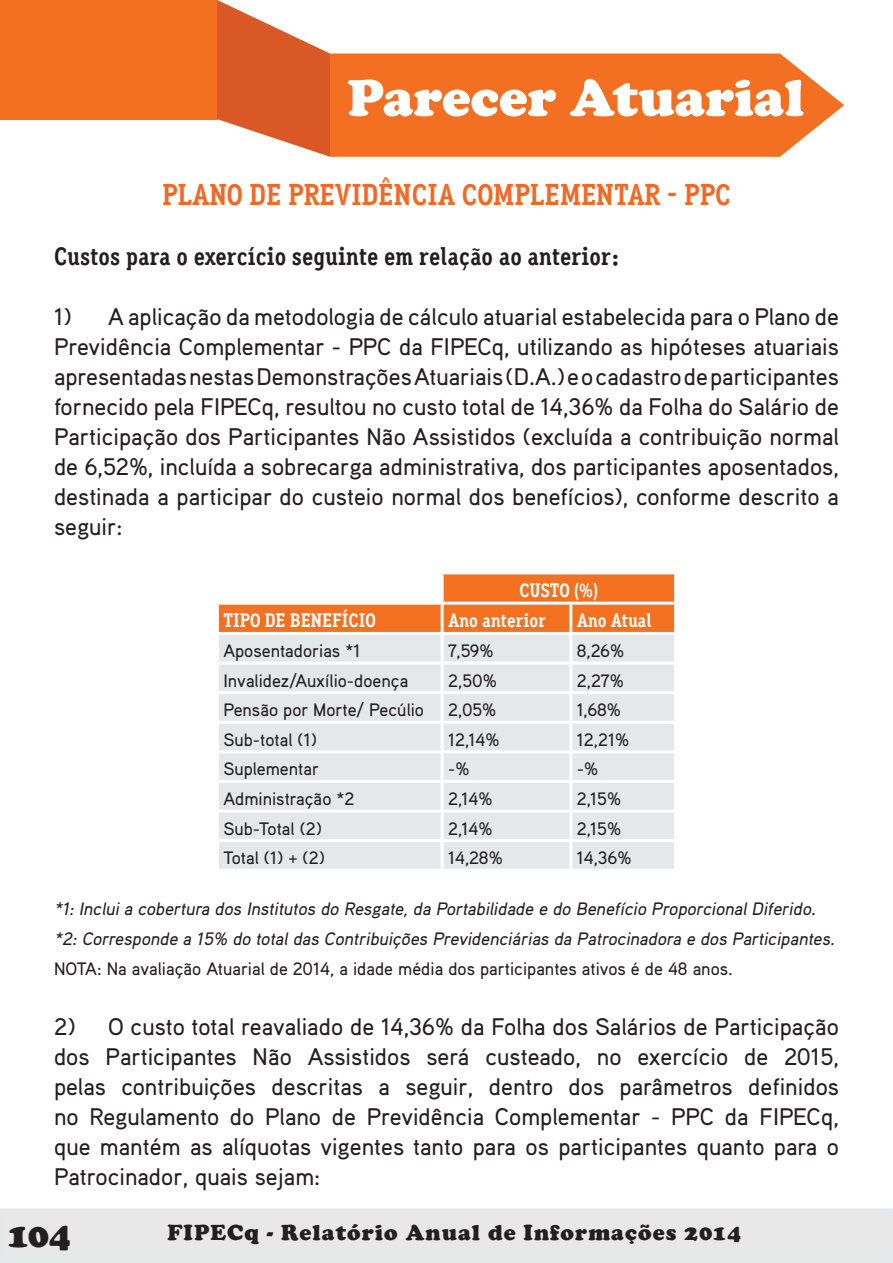
<style>
.page{position:relative;width:893px;height:1263px;background:#fff}
.page>*{position:absolute;margin:0;border:0;box-sizing:border-box;transform-origin:0 0}
.t1{font:900 54px "Cooper";color:#fff}
.t2{font:900 36px "Cooper";color:#231f20}
.t3{font:700 30px "Aaux Office";color:#f36824}
.t4{font:700 25.5px "Aaux Office";color:#231f20}
.t5{font:500 24px/30px "Aaux Pro";color:#231f20;text-align:justify}
.t6{font:900 22.5px "Cooper";letter-spacing:.05em;color:#231f20}
.t7{font:700 19.5px "Aaux Office";color:#fff}
.t8{font:500 18px "Aaux Pro";color:#231f20}
.t9{font:italic 500 18px/30px "Aaux Pro";color:#231f20}
</style>
<div class="page">
<div style="left:1px;top:1209px;width:891px;height:53px;background:#e8e8e9"></div>
<div style="left:0;top:1208px;width:893px;height:55px;border:2px solid #e6e7e9"></div>
<svg style="left:330px;top:54px;width:514px;height:103px;background:#f37931"></svg>
<div style="left:0;top:0;width:217px;height:119px;background:#f37021"></div>
<svg style="left:217px;top:0;width:113px;height:157px"></svg>
<div style="left:444px;top:574px;width:230px;height:58px;background:#f37121"></div>
<div style="left:217px;top:603px;width:225px;height:30px;background:#f37121"></div>
<div style="left:219px;top:635px;width:455px;height:234px;background:#e6e7e9"></div>
<hr style="left:216px;top:602px;width:226px;height:3px;background:#fff">
<hr style="left:216px;top:605px;width:3px;height:27px;background:#fff">
<hr style="left:442px;top:602px;width:129px;height:3px;background:#fff">
<hr style="left:441px;top:605px;width:3px;height:27px;background:#fff">
<hr style="left:571px;top:602px;width:106px;height:3px;background:#fff">
<hr style="left:569px;top:605px;width:3px;height:27px;background:#fff">
<hr style="left:216px;top:632px;width:226px;height:3px;background:#fff">
<hr style="left:441px;top:635px;width:3px;height:26px;background:#fff">
<hr style="left:569px;top:635px;width:3px;height:26px;background:#fff">
<hr style="left:216px;top:661px;width:226px;height:3px;background:#fff">
<hr style="left:442px;top:661px;width:129px;height:3px;background:#fff">
<hr style="left:441px;top:664px;width:3px;height:27px;background:#fff">
<hr style="left:571px;top:661px;width:106px;height:3px;background:#fff">
<hr style="left:569px;top:664px;width:3px;height:27px;background:#fff">
<hr style="left:216px;top:691px;width:226px;height:3px;background:#fff">
<hr style="left:442px;top:691px;width:129px;height:3px;background:#fff">
<hr style="left:441px;top:694px;width:3px;height:27px;background:#fff">
<hr style="left:571px;top:691px;width:106px;height:3px;background:#fff">
<hr style="left:569px;top:694px;width:3px;height:27px;background:#fff">
<hr style="left:216px;top:721px;width:226px;height:3px;background:#fff">
<hr style="left:442px;top:721px;width:129px;height:3px;background:#fff">
<hr style="left:441px;top:724px;width:3px;height:26px;background:#fff">
<hr style="left:571px;top:721px;width:106px;height:3px;background:#fff">
<hr style="left:569px;top:724px;width:3px;height:26px;background:#fff">
<hr style="left:216px;top:750px;width:226px;height:3px;background:#fff">
<hr style="left:442px;top:750px;width:129px;height:3px;background:#fff">
<hr style="left:441px;top:753px;width:3px;height:27px;background:#fff">
<hr style="left:571px;top:750px;width:106px;height:3px;background:#fff">
<hr style="left:569px;top:753px;width:3px;height:27px;background:#fff">
<hr style="left:216px;top:780px;width:226px;height:3px;background:#fff">
<hr style="left:442px;top:780px;width:129px;height:3px;background:#fff">
<hr style="left:441px;top:783px;width:3px;height:26px;background:#fff">
<hr style="left:571px;top:780px;width:106px;height:3px;background:#fff">
<hr style="left:569px;top:783px;width:3px;height:26px;background:#fff">
<hr style="left:216px;top:809px;width:226px;height:3px;background:#fff">
<hr style="left:442px;top:809px;width:129px;height:3px;background:#fff">
<hr style="left:441px;top:812px;width:3px;height:27px;background:#fff">
<hr style="left:571px;top:809px;width:106px;height:3px;background:#fff">
<hr style="left:569px;top:812px;width:3px;height:27px;background:#fff">
<hr style="left:216px;top:839px;width:226px;height:3px;background:#fff">
<hr style="left:442px;top:839px;width:129px;height:3px;background:#fff">
<hr style="left:441px;top:842px;width:3px;height:27px;background:#fff">
<hr style="left:571px;top:839px;width:106px;height:3px;background:#fff">
<hr style="left:569px;top:842px;width:3px;height:27px;background:#fff">
<h1 class="t1" style="left:347px;top:66px;width:458px">Parecer Atuarial</h1>
<p class="t3" style="left:162px;top:177px;width:570px">PLANO DE PREVIDÊNCIA COMPLEMENTAR - PPC</p>
<p class="t4" style="left:54px;top:241px;width:567px">Custos para o exercício seguinte em relação ao anterior:</p>
<p class="t5" style="left:54px;top:301px;width:786px">1) A aplicação da metodologia de cálculo atuarial estabelecida para o Plano de Previdência Complementar - PPC da FIPECq, utilizando as hipóteses atuariais apresentadas nestas Demonstrações Atuariais (D.A.) e o cadastro de participantes fornecido pela FIPECq, resultou no custo total de 14,36% da Folha do Salário de Participação dos Participantes Não Assistidos (excluída a contribuição normal de 6,52%, incluída a sobrecarga administrativa, dos participantes aposentados, destinada a participar do custeio normal dos benefícios), conforme descrito a seguir:</p>
<p class="t7" style="left:519px;top:579px;width:80px">CUSTO (%)</p>
<p class="t7" style="left:223px;top:609px;width:154px">TIPO DE BENEFÍCIO</p>
<p class="t7" style="left:448px;top:609px;width:99px">Ano anterior</p>
<p class="t7" style="left:577px;top:609px;width:76px">Ano Atual</p>
<p class="t8" style="left:223px;top:639px;width:139px">Aposentadorias *1</p>
<p class="t8" style="left:448px;top:639px;width:47px">7,59%</p>
<p class="t8" style="left:577px;top:639px;width:49px">8,26%</p>
<p class="t8" style="left:223px;top:669px;width:186px">Invalidez/Auxílio-doença</p>
<p class="t8" style="left:448px;top:669px;width:50px">2,50%</p>
<p class="t8" style="left:577px;top:669px;width:49px">2,27%</p>
<p class="t8" style="left:223px;top:699px;width:202px">Pensão por Morte/ Pecúlio</p>
<p class="t8" style="left:448px;top:699px;width:50px">2,05%</p>
<p class="t8" style="left:577px;top:699px;width:46px">1,68%</p>
<p class="t8" style="left:223px;top:728px;width:95px">Sub-total (1)</p>
<p class="t8" style="left:448px;top:728px;width:53px">12,14%</p>
<p class="t8" style="left:577px;top:728px;width:54px">12,21%</p>
<p class="t8" style="left:223px;top:758px;width:97px">Suplementar</p>
<p class="t8" style="left:448px;top:758px;width:23px">-%</p>
<p class="t8" style="left:577px;top:758px;width:23px">-%</p>
<p class="t8" style="left:223px;top:787px;width:133px">Administração *2</p>
<p class="t8" style="left:448px;top:787px;width:46px">2,14%</p>
<p class="t8" style="left:577px;top:787px;width:46px">2,15%</p>
<p class="t8" style="left:223px;top:817px;width:100px">Sub-Total (2)</p>
<p class="t8" style="left:448px;top:817px;width:46px">2,14%</p>
<p class="t8" style="left:577px;top:817px;width:46px">2,15%</p>
<p class="t8" style="left:223px;top:847px;width:103px">Total (1) + (2)</p>
<p class="t8" style="left:448px;top:847px;width:56px">14,28%</p>
<p class="t8" style="left:577px;top:847px;width:56px">14,36%</p>
<p class="t9" style="left:54px;top:893px;width:786px">*1: Inclui a cobertura dos Institutos do Resgate, da Portabilidade e do Benefício Proporcional Diferido. *2: Corresponde a 15% do total das Contribuições Previdenciárias da Patrocinadora e dos Participantes.</p>
<p class="t8" style="left:54px;top:958px;width:680px">NOTA: Na avaliação Atuarial de 2014, a idade média dos participantes ativos é de 48 anos.</p>
<p class="t5" style="left:54px;top:1011px;width:786px">2) O custo total reavaliado de 14,36% da Folha dos Salários de Participação dos Participantes Não Assistidos será custeado, no exercício de 2015, pelas contribuições descritas a seguir, dentro dos parâmetros definidos no Regulamento do Plano de Previdência Complementar - PPC da FIPECq, que mantém as alíquotas vigentes tanto para os participantes quanto para o Patrocinador, quais sejam:</p>
<h2 class="t2" style="left:7px;top:1214px;width:65px">104</h2>
<p class="t6" style="left:168px;top:1219px;width:575px">FIPECq - Relatório Anual de Informações 2014</p>
</div>
